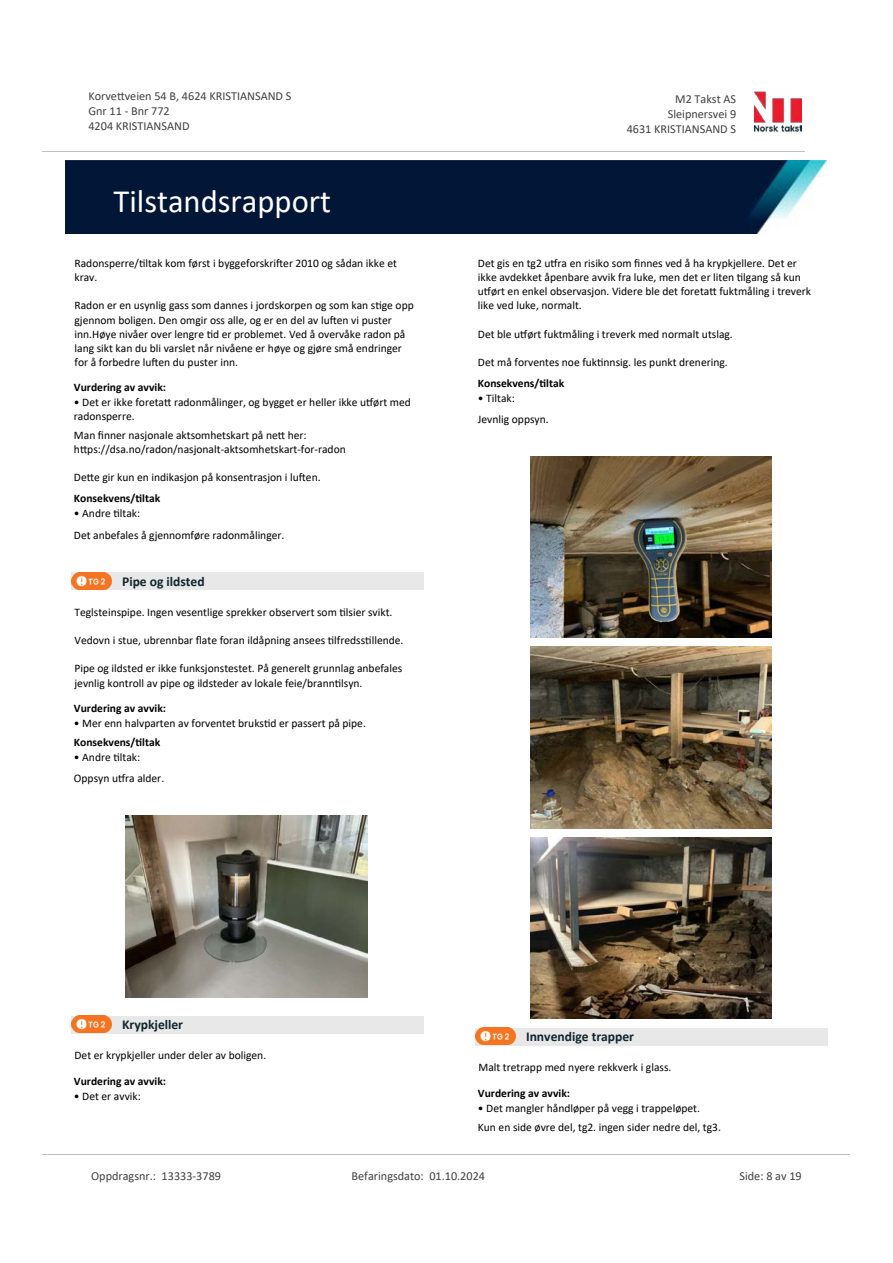
<style>
.page{position:relative;width:893px;height:1263px;background:#fff}
.page>*{position:absolute;margin:0;border:0;box-sizing:border-box;transform-origin:0 0}
.t1{font:32.55px "Calibri";color:#fff}
.t2{font:700 13.5px "Calibri";color:#0f252c}
.t3{font:12.15px/15px "Calibri";color:#404040}
.t4{font:11.55px/14.1px "Calibri";color:#000}
.t5{font:700 11.55px "Calibri";color:#000}
</style>
<div class="page">
<div style="left:71px;top:572px;width:353px;height:18px;background:#e8e8e8"></div>
<img style="left:71px;top:572px;width:41px;height:18px">
<img style="left:126px;top:816px;width:241px;height:181px">
<div style="left:71px;top:1016px;width:353px;height:17px;background:#e8e8e8"></div>
<img style="left:71px;top:1015px;width:41px;height:18px">
<img style="left:530px;top:456px;width:241px;height:182px">
<img style="left:530px;top:647px;width:241px;height:181px">
<img style="left:530px;top:837px;width:241px;height:181px">
<div style="left:475px;top:1028px;width:353px;height:17px;background:#e8e8e8"></div>
<img style="left:475px;top:1027px;width:41px;height:18px">
<img style="left:754px;top:91px;width:48px;height:42px">
<hr style="left:43px;top:152px;width:762px;height:1px;background:#c0c0c0">
<img style="left:66px;top:160px;width:760px;height:74px">
<hr style="left:43px;top:1154px;width:807px;height:1px;background:#c0c0c0">
<p class="t3" style="left:88px;top:88px;width:205px">Korve琀琀veien 54 B, 4624 KRISTIANSAND S<br>Gnr 11 - Bnr 772<br>4204 KRISTIANSAND</p>
<p class="t3" style="left:675px;top:91px;width:62px">M2 Takst AS</p>
<p class="t3" style="left:668px;top:106px;width:70px">Sleipnersvei 9</p>
<p class="t3" style="left:627px;top:121px;width:111px">4631 KRISTIANSAND S</p>
<h1 class="t1" style="left:114px;top:179px;width:219px">Tilstandsrapport</h1>
<p class="t4" style="left:75px;top:256px;width:324px">Radonsperre/琀椀ltak kom først i byggeforskri昀琀er 2010 og sådan ikke et krav.</p>
<p class="t4" style="left:75px;top:298px;width:341px">Radon er en usynlig gass som dannes i jordskorpen og som kan s琀椀ge opp gjennom boligen. Den omgir oss alle, og er en del av lu昀琀en vi puster inn.Høye nivåer over lengre 琀椀d er problemet. Ved å overvåke radon på lang sikt kan du bli varslet når nivåene er høye og gjøre små endringer for å forbedre lu昀琀en du puster inn.</p>
<p class="t5" style="left:74px;top:379px;width:94px">Vurdering av avvik:</p>
<p class="t4" style="left:74px;top:395px;width:338px">• Det er ikke foreta琀琀 radonmålinger, og bygget er heller ikke u琀昀ørt med radonsperre.</p>
<p class="t4" style="left:74px;top:428px;width:273px">Man 昀椀nner nasjonale aktsomhetskart på ne琀琀 her:<br>h琀琀ps://dsa.no/radon/nasjonalt-aktsomhetskart-for-radon</p>
<p class="t4" style="left:74px;top:470px;width:248px">De琀琀e gir kun en indikasjon på konsentrasjon i lu昀琀en.</p>
<p class="t5" style="left:74px;top:490px;width:88px">Konsekvens/琀椀ltak</p>
<p class="t4" style="left:74px;top:502px;width:212px;line-height:21.8px">• Andre 琀椀ltak:<br>Det anbefales å gjennomføre radonmålinger.</p>
<p class="t2" style="left:122px;top:572px;width:84px">Pipe og ildsted</p>
<p class="t4" style="left:75px;top:605px;width:319px">Teglsteinspipe. Ingen vesentlige sprekker observert som 琀椀lsier svikt.</p>
<p class="t4" style="left:75px;top:633px;width:330px">Vedovn i stue, ubrennbar 昀氀ate foran ildåpning ansees 琀椀lfredss琀椀llende.</p>
<p class="t4" style="left:75px;top:661px;width:329px">Pipe og ildsted er ikke funksjonstestet. På generelt grunnlag anbefales jevnlig kontroll av pipe og ildsteder av lokale feie/brann琀椀lsyn.</p>
<p class="t5" style="left:74px;top:700px;width:94px">Vurdering av avvik:</p>
<p class="t4" style="left:74px;top:715px;width:293px">• Mer enn halvparten av forventet bruks琀椀d er passert på pipe.</p>
<p class="t5" style="left:74px;top:734px;width:88px">Konsekvens/琀椀ltak</p>
<p class="t4" style="left:74px;top:746px;width:92px;line-height:21.8px">• Andre 琀椀ltak:<br>Oppsyn u琀昀ra alder.</p>
<p class="t4" style="left:478px;top:256px;width:335px">Det gis en tg2 u琀昀ra en risiko som 昀椀nnes ved å ha krypkjellere. Det er ikke avdekket åpenbare avvik fra luke, men det er liten 琀椀lgang så kun<br>u琀昀ørt en enkel observasjon. Videre ble det foreta琀琀 fuktmåling i treverk like ved luke, normalt.</p>
<p class="t4" style="left:478px;top:326px;width:256px">Det ble u琀昀ørt fuktmåling i treverk med normalt utslag.</p>
<p class="t4" style="left:478px;top:355px;width:251px">Det må forventes noe fuk琀椀nnsig. les punkt drenering.</p>
<p class="t5" style="left:478px;top:375px;width:88px">Konsekvens/琀椀ltak</p>
<p class="t4" style="left:478px;top:386px;width:72px;line-height:21.8px">• Tiltak:<br>Jevnlig oppsyn.</p>
<p class="t2" style="left:122px;top:1015px;width:63px">Krypkjeller</p>
<p class="t4" style="left:75px;top:1048px;width:193px">Det er krypkjeller under deler av boligen.</p>
<p class="t5" style="left:74px;top:1073px;width:94px">Vurdering av avvik:</p>
<p class="t4" style="left:74px;top:1088px;width:68px">• Det er avvik:</p>
<p class="t2" style="left:526px;top:1027px;width:110px">Innvendige trapper</p>
<p class="t4" style="left:478px;top:1060px;width:194px">Malt tretrapp med nyere rekkverk i glass.</p>
<p class="t5" style="left:478px;top:1085px;width:94px">Vurdering av avvik:</p>
<p class="t4" style="left:478px;top:1098px;width:245px;line-height:19px">• Det mangler håndløper på vegg i trappeløpet.<br>Kun en side øvre del, tg2. ingen sider nedre del, tg3.</p>
<p class="t3" style="left:91px;top:1168px;width:131px">Oppdragsnr.: 13333-3789</p>
<p class="t3" style="left:352px;top:1168px;width:135px">Befaringsdato: 01.10.2024</p>
<p class="t3" style="left:739px;top:1168px;width:64px">Side: 8 av 19</p>
</div>
